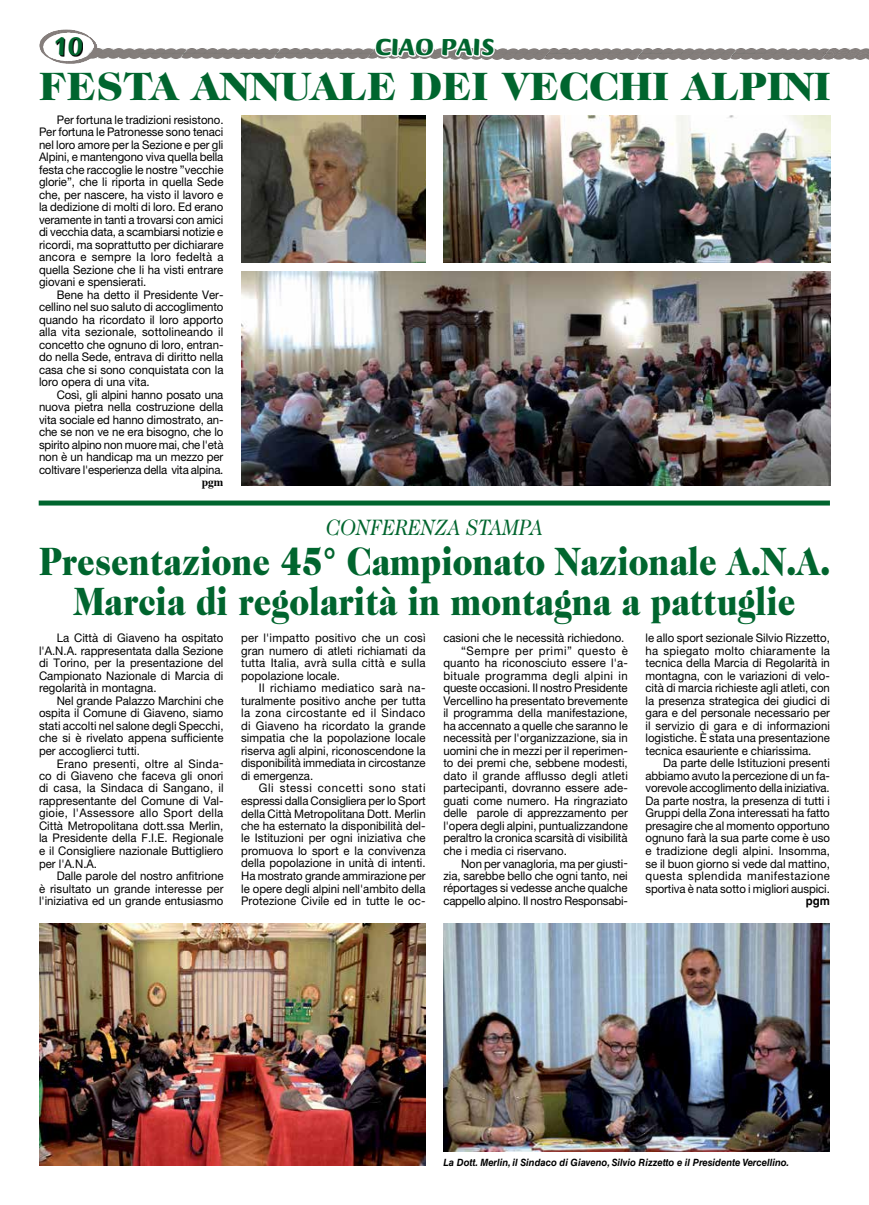
<style>
.page{position:relative;width:869px;height:1205px;background:#fff}
.page>*{position:absolute;margin:0;border:0;box-sizing:border-box;transform-origin:0 0}
.t1{font:900 40px/40px "Caslon 224 Std";color:#00652e;text-align:center;scale:.86 1}
.t2{font:900 40px "Caslon 224 Std";color:#00652e;scale:1.04 1}
.t3{font:700 27.5px "Briem Script Std";color:#00652e}
.t4{font:900 25px "Briem Script Std";color:#00652e}
.t5{font:italic 22.5px "Caslon 224 Std";color:#00652e;scale:.9 1}
.t6{font:11.88px/12.5px "Helvetica Neue LT Std";color:#000;text-align:justify;scale:.96 1}
.t7{font:11.88px "Helvetica Neue LT Std";letter-spacing:.02em;color:#000;scale:.96 1}
.t8{font:11.88px "Helvetica Neue LT Std";letter-spacing:.035em;color:#000;scale:.96 1}
.t9{font:11.88px "Helvetica Neue LT Std";letter-spacing:.05em;color:#000;scale:.96 1}
.t10{font:700 11.88px "Times";color:#000;scale:.96 1}
.t11{font:700 11.88px "Helvetica LT Std";color:#000;scale:.96 1}
.t12{font:italic 700 10px "Helvetica LT Std";color:#000;scale:.95 1}
</style>
<div class="page">
<img style="left:736px;top:49px;width:86px;height:10px">
<img style="left:643px;top:49px;width:93px;height:10px">
<img style="left:550px;top:49px;width:93px;height:10px">
<img style="left:496px;top:49px;width:54px;height:10px">
<img style="left:281px;top:49px;width:92px;height:10px">
<img style="left:187px;top:49px;width:94px;height:10px">
<img style="left:97px;top:49px;width:90px;height:10px">
<img style="left:822px;top:49px;width:46px;height:10px">
<svg style="left:39px;top:30px;width:58px;height:34px"></svg>
<div style="left:39px;top:500px;width:790px;height:5px;background:#00652e"></div>
<img style="left:443px;top:115px;width:387px;height:148px">
<img style="left:241px;top:115px;width:184px;height:148px">
<img style="left:241px;top:271px;width:589px;height:214px">
<img style="left:39px;top:924px;width:386px;height:241px">
<img style="left:443px;top:924px;width:386px;height:227px">
<svg style="left:373px;top:48px;width:123px;height:11px"></svg>
<h2 class="t3" style="left:53px;top:31px;width:31px">10</h2>
<h1 class="t2" style="left:39px;top:63px;width:762px">FESTA ANNUALE DEI VECCHI ALPINI</h1>
<p class="t6" style="left:39px;top:113px;width:194px;text-indent:18px">Per fortuna le tradizioni resistono.<br>Per fortuna le Patronesse sono tenaci nel loro amore per la Sezione e per gli Alpini, e mantengono viva quella bella festa che raccoglie le nostre ”vecchie glorie”, che li riporta in quella Sede che, per nascere, ha visto il lavoro e la dedizione di molti di loro. Ed erano veramente in tanti a trovarsi con amici di vecchia data, a scambiarsi notizie e ricordi, ma soprattutto per dichiarare ancora e sempre la loro fedeltà a quella Sezione che li ha visti entrare giovani e spensierati.</p>
<p class="t6" style="left:39px;top:288px;width:193px;text-indent:18px">Bene ha detto il Presidente Ver&shy;cellino nel suo saluto di accoglimento quando ha ricordato il loro apporto alla vita sezionale, sottolineando il concetto che ognuno di loro, entran&shy;do nella Sede, entrava di diritto nella casa che si sono conquistata con la loro opera di una vita.</p>
<p class="t6" style="left:39px;top:388px;width:193px;text-indent:18px">Così, gli alpini hanno posato una nuova pietra nella costruzione della vita sociale ed hanno dimostrato, an&shy;che se non ve ne era bisogno, che lo spirito alpino non muore mai, che l'età non è un handicap ma un mezzo per coltivare l'esperienza della vita alpina.</p>
<p class="t10" style="left:202px;top:471px;width:24px">pgm</p>
<h3 class="t5" style="left:326px;top:514px;width:242px">CONFERENZA STAMPA</h3>
<h1 class="t1" style="left:39px;top:541px;width:921px">Presentazione 45° Campionato Nazionale A.N.A.<br>Marcia di regolarità in montagna a pattuglie</h1>
<p class="t6" style="left:39px;top:632px;width:193px;text-indent:18px">La Città di Giaveno ha ospitato l'A.N.A. rappresentata dalla Sezione di Torino, per la presentazione del Campionato Nazionale di Marcia di regolarità in montagna.</p>
<p class="t6" style="left:39px;top:694px;width:194px;text-indent:18px">Nel grande Palazzo Marchini che ospita il Comune di Giaveno, siamo stati accolti nel salone degli Specchi, che si è rivelato appena sufficiente per accoglierci tutti.</p>
<p class="t6" style="left:39px;top:757px;width:194px;text-indent:18px">Erano presenti, oltre al Sinda&shy;co di Giaveno che faceva gli onori di casa, la Sindaca di Sangano, il rappresentante del Comune di Val&shy;gioie, l'Assessore allo Sport della Città Metropolitana dott.ssa Merlin, la Presidente della F.I.E. Regionale e il Consigliere nazionale Buttigliero per l'A.N.A.</p>
<p class="t6" style="left:39px;top:869px;width:194px;text-indent:18px">Dalle parole del nostro anfitrione è risultato un grande interesse per l'iniziativa ed un grande entusiasmo</p>
<h3 class="t4" style="left:375px;top:33px;width:121px">CIAO PAIS</h3>
<p class="t6" style="left:443px;top:632px;width:190px">casioni che le necessità richiedono.</p>
<p class="t9" style="left:461px;top:643px;width:175px">“Sempre per primi” questo è</p>
<p class="t6" style="left:443px;top:657px;width:193px">quanto ha riconosciuto essere l'a-</p>
<p class="t8" style="left:443px;top:668px;width:194px">bituale programma degli alpini in</p>
<p class="t6" style="left:443px;top:682px;width:193px">queste occasioni. Il nostro Presidente</p>
<p class="t6" style="left:443px;top:694px;width:193px">Vercellino ha presentato brevemente</p>
<p class="t6" style="left:443px;top:707px;width:193px">il programma della manifestazione,</p>
<p class="t6" style="left:443px;top:719px;width:193px">ha accennato a quelle che saranno le</p>
<p class="t6" style="left:443px;top:732px;width:193px">necessità per l'organizzazione, sia in</p>
<p class="t6" style="left:443px;top:744px;width:193px">uomini che in mezzi per il reperimen-</p>
<p class="t6" style="left:443px;top:757px;width:193px">to dei premi che, sebbene modesti,</p>
<p class="t7" style="left:443px;top:768px;width:194px">dato il grande afflusso degli atleti</p>
<p class="t6" style="left:443px;top:782px;width:193px">partecipanti, dovranno essere ade-</p>
<p class="t6" style="left:443px;top:794px;width:193px">guati come numero. Ha ringraziato</p>
<p class="t6" style="left:443px;top:807px;width:193px">delle parole di apprezzamento per</p>
<p class="t6" style="left:443px;top:819px;width:193px">l'opera degli alpini, puntualizzandone</p>
<p class="t6" style="left:443px;top:832px;width:193px">peraltro la cronica scarsità di visibilità</p>
<p class="t6" style="left:443px;top:844px;width:130px">che i media ci riservano.</p>
<p class="t6" style="left:461px;top:857px;width:175px">Non per vanagloria, ma per giusti-</p>
<p class="t6" style="left:443px;top:869px;width:193px">zia, sarebbe bello che ogni tanto, nei</p>
<p class="t6" style="left:443px;top:882px;width:193px">réportages si vedesse anche qualche</p>
<p class="t6" style="left:443px;top:894px;width:193px">cappello alpino. Il nostro Responsabi-</p>
<p class="t6" style="left:645px;top:632px;width:194px">le allo sport sezionale Silvio Rizzetto, ha spiegato molto chiaramente la tecnica della Marcia di Regolarità in montagna, con le variazioni di velo&shy;cità di marcia richieste agli atleti, con la presenza strategica dei giudici di gara e del personale necessario per il servizio di gara e di informazioni logistiche. È stata una presentazione tecnica esauriente e chiarissima.</p>
<p class="t6" style="left:645px;top:757px;width:194px;text-indent:18px">Da parte delle Istituzioni presenti abbiamo avuto la percezione di un fa&shy;vorevole accoglimento della iniziativa.<br>Da parte nostra, la presenza di tutti i Gruppi della Zona interessati ha fatto presagire che al momento opportuno ognuno farà la sua parte come è uso e tradizione degli alpini. Insomma, se il buon giorno si vede dal mattino, questa splendida manifestazione sportiva è nata sotto i migliori auspici.</p>
<p class="t11" style="left:805px;top:893px;width:27px">pgm</p>
<p class="t6" style="left:241px;top:632px;width:193px">per l'impatto positivo che un così gran numero di atleti richiamati da tutta Italia, avrà sulla città e sulla popolazione locale.</p>
<p class="t6" style="left:241px;top:682px;width:193px;text-indent:18px">Il richiamo mediatico sarà na&shy;turalmente positivo anche per tutta la zona circostante ed il Sindaco di Giaveno ha ricordato la grande simpatia che la popolazione locale riserva agli alpini, riconoscendone la disponibilità immediata in circostanze di emergenza.</p>
<p class="t6" style="left:241px;top:782px;width:194px;text-indent:18px">Gli stessi concetti sono stati espressi dalla Consigliera per lo Sport della Città Metropolitana Dott. Merlin che ha esternato la disponibilità del&shy;le Istituzioni per ogni iniziativa che promuova lo sport e la convivenza della popolazione in unità di intenti.<br>Ha mostrato grande ammirazione per le opere degli alpini nell'ambito della Protezione Civile ed in tutte le oc-</p>
<p class="t12" style="left:443px;top:1156px;width:365px">La Dott. Merlin, il Sindaco di Giaveno, Silvio Rizzetto e il Presidente Vercellino.</p>
</div>
